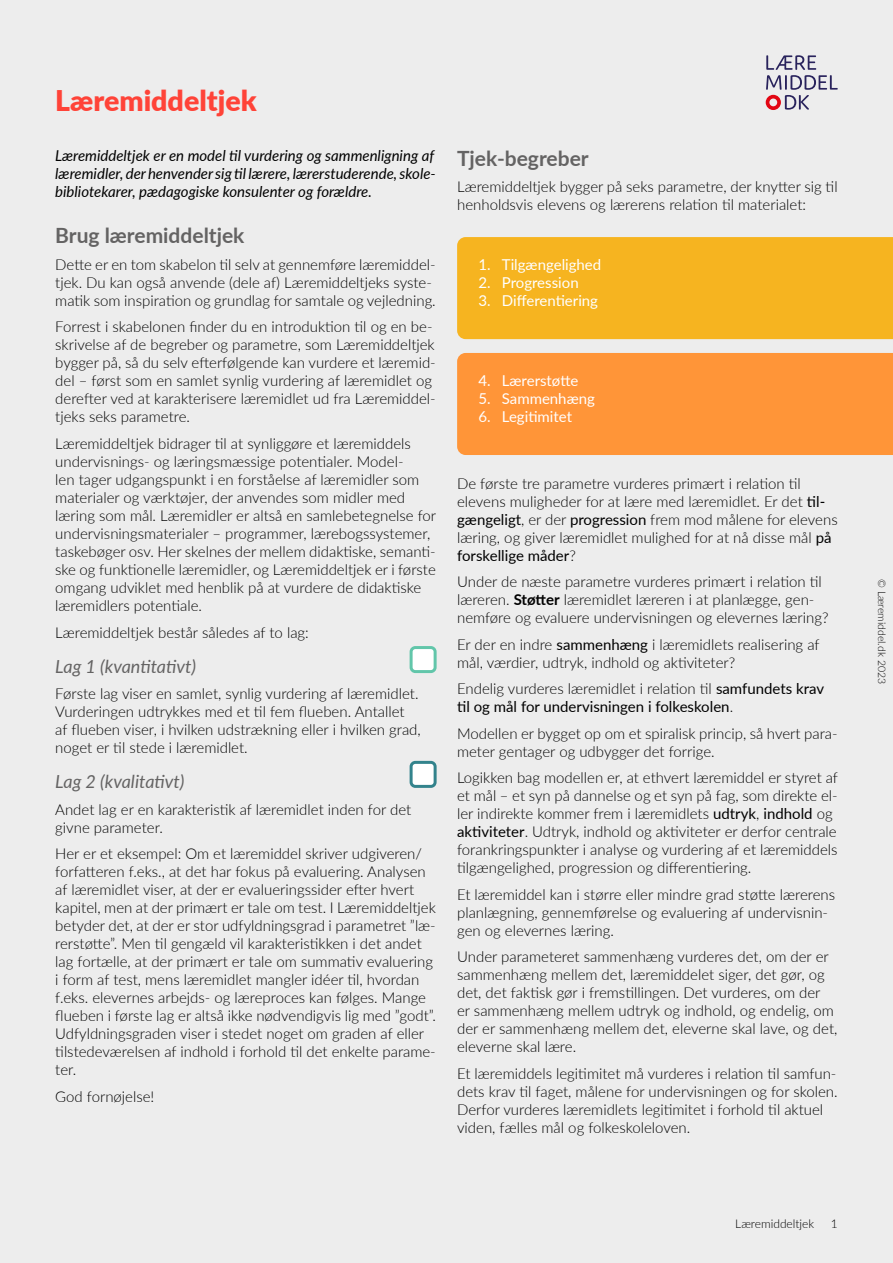
<style>
.page{position:relative;width:893px;height:1263px;background:#ededed}
.page>*{position:absolute;margin:0;border:0;box-sizing:border-box;transform-origin:0 0}
.t1{font:900 28.5px "Lato";color:#ff4338}
.t2{font:700 21px "Lato";color:#646363}
.t3{font:italic 18px "Lato";color:#646363}
.t4{font:300 15px/18px "Lato";color:#000}
.t5{font:italic 15px/18px "Lato";color:#000;text-align:justify}
.t6{font:15px/18px "Lato";color:#000}
.t7{font:15px "Lato";color:#fff}
.t8{font:300 12px "Lato";color:#000}
.t9{font:300 10.5px "Lato";color:#000}
.s1{font-weight:400}
.s2{font-weight:700}
.s3{font-weight:300}
</style>
<div class="page">
<svg style="left:766px;top:55px;width:72px;height:55px"></svg>
<div style="left:457px;top:237px;width:436px;height:102px;background:#f6b420"></div>
<div style="left:457px;top:353px;width:436px;height:102px;background:#ff9538"></div>
<div style="left:411px;top:647px;width:24px;height:24px;background:#fff;border-radius:4px"></div>
<div style="left:410px;top:646px;width:27px;height:27px;border:3px solid #62c6aa;border-radius:4px"></div>
<div style="left:411px;top:762px;width:24px;height:24px;background:#fff;border-radius:4px"></div>
<div style="left:410px;top:761px;width:27px;height:27px;border:3px solid #33838c;border-radius:4px"></div>
<h1 class="t1" style="left:55px;top:79px;width:203px">Læremiddeltjek</h1>
<p class="t5" style="left:55px;top:146px;width:382px">Læremiddeltjek er en model til vurdering og sammenligning af læremidler, der henvender sig til lærere, lærerstuderende, skole&shy;bibliotekarer, pædagogiske konsulenter og forældre.</p>
<h2 class="t2" style="left:55px;top:220px;width:191px">Brug læremiddeltjek</h2>
<p class="t4" style="left:55px;top:255px;width:382px">Dette er en tom skabelon til selv at gennemføre læremiddel&shy;tjek. Du kan også anvende (dele af) Læremiddeltjeks syste&shy;matik som inspiration og grundlag for samtale og vejledning.</p>
<p class="t4" style="left:55px;top:317px;width:382px">Forrest i skabelonen finder du en introduktion til og en be&shy;skrivelse af de begreber og parametre, som Læremiddeltjek bygger på, så du selv efterfølgende kan vurdere et læremid&shy;del – først som en samlet synlig vurdering af læremidlet og derefter ved at karakterisere læremidlet ud fra Læremiddel&shy;tjeks seks parametre.</p>
<p class="t4" style="left:55px;top:434px;width:382px">Læremiddeltjek bidrager til at synliggøre et læremiddels undervisnings- og læringsmæssige potentialer. Model-<br>len tager udgangspunkt i en forståelse af læremidler som materialer og værktøjer, der anvendes som midler med læring som mål. Læremidler er altså en samlebetegnelse for undervisningsmaterialer – programmer, lærebogssystemer, taskebøger osv. Her skelnes der mellem didaktiske, semanti&shy;ske og funktionelle læremidler, og Læremiddeltjek er i første omgang udviklet med henblik på at vurdere de didaktiske læremidlers potentiale.</p>
<p class="t4" style="left:55px;top:622px;width:255px">Læremiddeltjek består således af to lag:</p>
<p class="t3" style="left:55px;top:653px;width:142px">Lag 1 (kvantitativt)</p>
<p class="t4" style="left:55px;top:684px;width:367px">Første lag viser en samlet, synlig vurdering af læremidlet.<br>Vurderingen udtrykkes med et til fem flueben. Antallet<br>af flueben viser, i hvilken udstrækning eller i hvilken grad, noget er til stede i læremidlet.</p>
<p class="t3" style="left:55px;top:769px;width:131px">Lag 2 (kvalitativt)</p>
<p class="t4" style="left:55px;top:800px;width:358px">Andet lag er en karakteristik af læremidlet inden for det givne parameter.</p>
<p class="t4" style="left:55px;top:844px;width:382px">Her er et eksempel: Om et læremiddel skriver udgiveren/ forfatteren f.eks., at det har fokus på evaluering. Analysen af læremidlet viser, at der er evalueringssider efter hvert kapitel, men at der primært er tale om test. I Læremiddeltjek betyder det, at der er stor udfyldningsgrad i parametret ”læ&shy;rerstøtte”. Men til gengæld vil karakteristikken i det andet lag fortælle, at der primært er tale om summativ evaluering i form af test, mens læremidlet mangler idéer til, hvordan f.eks. elevernes arbejds- og læreproces kan følges. Mange flueben i første lag er altså ikke nødvendigvis lig med ”godt”.<br>Udfyldningsgraden viser i stedet noget om graden af eller tilstedeværelsen af indhold i forhold til det enkelte parame&shy;ter.</p>
<p class="t4" style="left:55px;top:1087px;width:101px">God fornøjelse!</p>
<h2 class="t2" style="left:457px;top:143px;width:133px">Tjek-begreber</h2>
<p class="t4" style="left:457px;top:177px;width:382px">Læremiddeltjek bygger på seks parametre, der knytter sig til henholdsvis elevens og lærerens relation til materialet:</p>
<p class="t7" style="left:478px;top:254px;width:124px">1. Tilgængelighed</p>
<p class="t7" style="left:478px;top:272px;width:102px">2. Progression</p>
<p class="t7" style="left:478px;top:290px;width:121px">3. Differentiering</p>
<p class="t7" style="left:478px;top:370px;width:102px">4. Lærerstøtte</p>
<p class="t7" style="left:478px;top:388px;width:118px">5. Sammenhæng</p>
<p class="t7" style="left:478px;top:406px;width:95px">6. Legitimitet</p>
<p class="t4" style="left:457px;top:474px;width:382px">De første tre parametre vurderes primært i relation til elevens muligheder for at lære med læremidlet. Er det <span class="s1">til&shy;gængeligt</span>, er der <span class="s1">progression</span> frem mod målene for elevens læring, og giver læremidlet mulighed for at nå disse mål <span class="s1">på forskellige måder</span>?</p>
<p class="t4" style="left:457px;top:572px;width:373px">Under de næste parametre vurderes primært i relation til læreren. <span class="s2">Støtter</span> læremidlet læreren i at planlægge, gen&shy;nemføre og evaluere undervisningen og elevernes læring?</p>
<p class="t4" style="left:457px;top:635px;width:364px">Er der en indre <span class="s1">sammenhæng</span> i læremidlets realisering af mål, værdier, udtryk, indhold og aktiviteter?</p>
<p class="t6" style="left:457px;top:679px;width:369px"><span class="s3">Endelig vurderes læremidlet i relation til</span> samfundets krav til og mål for undervisningen i folkeskolen<span class="s3">.</span></p>
<p class="t4" style="left:457px;top:724px;width:382px">Modellen er bygget op om et spiralisk princip, så hvert para&shy;meter gentager og udbygger det forrige.</p>
<p class="t4" style="left:457px;top:768px;width:382px">Logikken bag modellen er, at ethvert læremiddel er styret af et mål – et syn på dannelse og et syn på fag, som direkte el&shy;ler indirekte kommer frem i læremidlets <span class="s1">udtryk</span>, <span class="s1">indhold</span> og <span class="s1">aktiviteter</span>. Udtryk, indhold og aktiviteter er derfor centrale forankringspunkter i analyse og vurdering af et læremiddels tilgængelighed, progression og differentiering.</p>
<p class="t4" style="left:457px;top:885px;width:380px">Et læremiddel kan i større eller mindre grad støtte lærerens planlægning, gennemførelse og evaluering af undervisnin&shy;gen og elevernes læring.</p>
<p class="t4" style="left:457px;top:947px;width:382px">Under parameteret sammenhæng vurderes det, om der er sammenhæng mellem det, læremiddelet siger, det gør, og det, det faktisk gør i fremstillingen. Det vurderes, om der<br>er sammenhæng mellem udtryk og indhold, og endelig, om der er sammenhæng mellem det, eleverne skal lave, og det, eleverne skal lære.</p>
<p class="t4" style="left:457px;top:1064px;width:382px">Et læremiddels legitimitet må vurderes i relation til samfun&shy;dets krav til faget, målene for undervisningen og for skolen.<br>Derfor vurderes læremidlets legitimitet i forhold til aktuel viden, fælles mål og folkeskoleloven.</p>
<p class="t8" style="left:735px;top:1215px;width:81px">Læremiddeltjek</p>
<p class="t8" style="left:831px;top:1215px;width:8px">1</p>
<p class="t9" style="left:889px;top:579px;width:106px;rotate:90deg">© Læremiddel.dk 2023</p>
</div>
